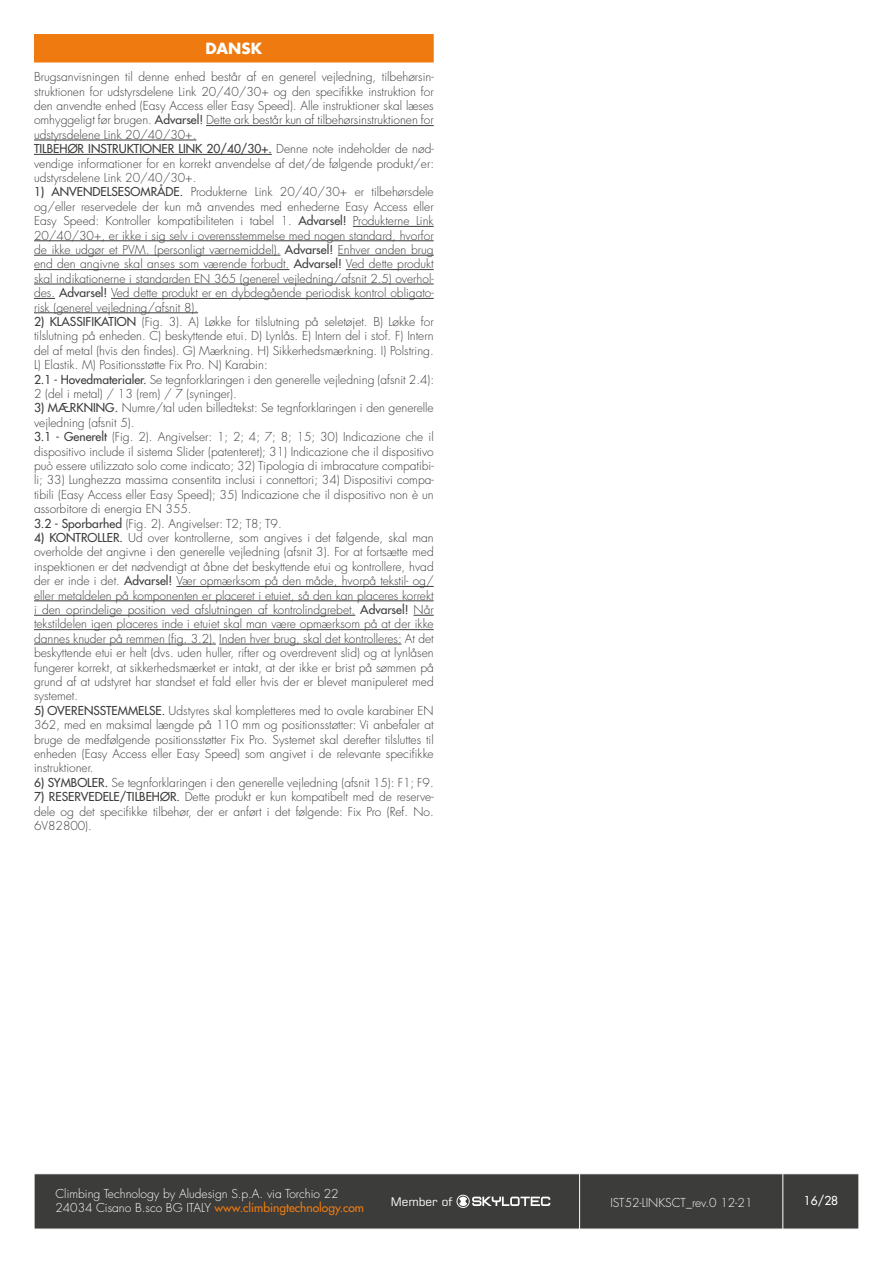
<style>
.page{position:relative;width:893px;height:1263px;background:#fff}
.page>*{position:absolute;margin:0;border:0;box-sizing:border-box;transform-origin:0 0}
.t1{font:700 15px "Futura LTW1 G";color:#fff}
.t2{font:300 12px/14.4px "Futura LTW1 G";color:#3c3c3b;text-align:justify}
.t3{font:300 12px/14.4px "Futura LTW1 G";color:#fff}
.t4{font:500 12px "Futura LTW1 G";color:#fff}
.t5{font:11.7px "Square 721 BT";color:#fff}
.s1{font-weight:500}
.s2{font-weight:500;color:#ef7b10}
</style>
<div class="page">
<div style="left:35px;top:1174px;width:824px;height:55px;background:#3c3c3b"></div>
<hr style="left:579px;top:1174px;width:1px;height:55px;background:#fff">
<hr style="left:782px;top:1174px;width:1px;height:55px;background:#fff">
<svg style="left:456px;top:1194px;width:94px;height:15px"></svg>
<div style="left:34px;top:34px;width:400px;height:29px;background:#ef7b10"></div>
<hr style="left:206px;top:125px;width:228px;height:1px;background:#3c3c3b">
<hr style="left:34px;top:140px;width:162px;height:1px;background:#3c3c3b">
<hr style="left:34px;top:154px;width:238px;height:1px;background:#3c3c3b">
<hr style="left:353px;top:226px;width:81px;height:1px;background:#3c3c3b">
<hr style="left:34px;top:241px;width:400px;height:1px;background:#3c3c3b">
<hr style="left:34px;top:255px;width:246px;height:1px;background:#3c3c3b">
<hr style="left:338px;top:255px;width:96px;height:1px;background:#3c3c3b">
<hr style="left:34px;top:269px;width:255px;height:1px;background:#3c3c3b">
<hr style="left:346px;top:269px;width:88px;height:1px;background:#3c3c3b">
<hr style="left:34px;top:284px;width:400px;height:1px;background:#3c3c3b">
<svg style="left:34px;top:298px;width:21px;height:1px"></svg>
<hr style="left:111px;top:298px;width:323px;height:1px;background:#3c3c3b">
<hr style="left:34px;top:312px;width:164px;height:1px;background:#3c3c3b">
<hr style="left:176px;top:586px;width:258px;height:1px;background:#3c3c3b">
<hr style="left:34px;top:601px;width:400px;height:1px;background:#3c3c3b">
<hr style="left:34px;top:615px;width:321px;height:1px;background:#3c3c3b">
<svg style="left:414px;top:615px;width:20px;height:1px"></svg>
<hr style="left:34px;top:629px;width:400px;height:1px;background:#3c3c3b">
<hr style="left:34px;top:644px;width:182px;height:1px;background:#3c3c3b">
<hr style="left:219px;top:644px;width:182px;height:1px;background:#3c3c3b">
<p class="t1" style="left:206px;top:35px;width:58px">DANSK</p>
<p class="t2" style="left:34px;top:69px;width:402px;text-align:left">Brugsanvisningen til denne enhed består af en generel vejledning, tilbehørsin&shy;struktionen for udstyrsdelene Link 20/40/30+ og den specifikke instruktion for den anvendte enhed (Easy Access eller Easy Speed). Alle instruktioner skal læses omhyggeligt før brugen. <span class="s1">Advarsel!</span> Dette ark består kun af tilbehørsinstruktionen for udstyrsdelene Link 20/40/30+.<br><span class="s1">TILBEHØR INSTRUKTIONER LINK 20/40/30+.</span> Denne note indeholder de nød&shy;vendige informationer for en korrekt anvendelse af det/de følgende produkt/er: udstyrsdelene Link 20/40/30+.</p>
<p class="t2" style="left:34px;top:184px;width:401px"><span class="s1">1) ANVENDELSESOMRÅDE.</span> Produkterne Link 20/40/30+ er tilbehørsdele og/eller reservedele der kun må anvendes med enhederne Easy Access eller Easy Speed: Kontroller kompatibiliteten i tabel 1. <span class="s1">Advarsel!</span> Produkterne Link 20/40/30+, er ikke i sig selv i overensstemmelse med nogen standard, hvorfor de ikke udgør et PVM. (personligt værnemiddel). <span class="s1">Advarsel!</span> Enhver anden brug end den angivne skal anses som værende forbudt. <span class="s1">Advarsel!</span> Ved dette produkt skal indikationerne i standarden EN 365 (generel vejledning/afsnit 2.5) overhol&shy;des. <span class="s1">Advarsel!</span> Ved dette produkt er en dybdegående periodisk kontrol obligato&shy;risk (generel vejledning/afsnit 8).</p>
<p class="t2" style="left:34px;top:314px;width:402px;text-align:left"><span class="s1">2) KLASSIFIKATION</span> (Fig. 3). A) Løkke for tilslutning på seletøjet. B) Løkke for tilslutning på enheden. C) beskyttende etui. D) Lynlås. E) Intern del i stof. F) Intern del af metal (hvis den findes). G) Mærkning. H) Sikkerhedsmærkning. I) Polstring.<br>L) Elastik. M) Positionsstøtte Fix Pro. N) Karabin:<br><span class="s1">2.1 - Hovedmaterialer.</span> Se tegnforklaringen i den generelle vejledning (afsnit 2.4):<br>2 (del i metal) / 13 (rem) / 7 (syninger).</p>
<p class="t2" style="left:34px;top:400px;width:401px;text-align:left"><span class="s1">3) MÆRKNING.</span> Numre/tal uden billedtekst: Se tegnforklaringen i den generelle vejledning (afsnit 5).<br><span class="s1">3.1 - Generelt</span> (Fig. 2). Angivelser: 1; 2; 4; 7; 8; 15; 30) Indicazione che il dispositivo include il sistema Slider (patenteret); 31) Indicazione che il dispositivo può essere utilizzato solo come indicato; 32) Tipologia di imbracature compatibi&shy;li; 33) Lunghezza massima consentita inclusi i connettori; 34) Dispositivi compa&shy;tibili (Easy Access eller Easy Speed); 35) Indicazione che il dispositivo non è un assorbitore di energia EN 355.<br><span class="s1">3.2 - Sporbarhed</span> (Fig. 2). Angivelser: T2; T8; T9.</p>
<p class="t2" style="left:34px;top:530px;width:401px"><span class="s1">4) KONTROLLER.</span> Ud over kontrollerne, som angives i det følgende, skal man overholde det angivne i den generelle vejledning (afsnit 3). For at fortsætte med inspektionen er det nødvendigt at åbne det beskyttende etui og kontrollere, hvad der er inde i det. <span class="s1">Advarsel!</span> Vær opmærksom på den måde, hvorpå tekstil- og/ eller metaldelen på komponenten er placeret i etuiet, så den kan placeres korrekt i den oprindelige position ved afslutningen af kontrolindgrebet. <span class="s1">Advarsel!</span> Når tekstildelen igen placeres inde i etuiet skal man være opmærksom på at der ikke dannes knuder på remmen (fig. 3.2). Inden hver brug, skal det kontrolleres: At det beskyttende etui er helt (dvs. uden huller, rifter og overdrevent slid) og at lynlåsen fungerer korrekt, at sikkerhedsmærket er intakt, at der ikke er brist på sømmen på grund af at udstyret har standset et fald eller hvis der er blevet manipuleret med systemet.</p>
<p class="t2" style="left:34px;top:702px;width:401px"><span class="s1">5) OVERENSSTEMMELSE.</span> Udstyres skal kompletteres med to ovale karabiner EN 362, med en maksimal længde på 110 mm og positionsstøtter: Vi anbefaler at bruge de medfølgende positionsstøtter Fix Pro. Systemet skal derefter tilsluttes til enheden (Easy Access eller Easy Speed) som angivet i de relevante specifikke instruktioner.</p>
<p class="t2" style="left:34px;top:774px;width:401px"><span class="s1">6) SYMBOLER.</span> Se tegnforklaringen i den generelle vejledning (afsnit 15): F1; F9.</p>
<p class="t2" style="left:34px;top:789px;width:401px"><span class="s1">7) RESERVEDELE/TILBEHØR.</span> Dette produkt er kun kompatibelt med de reserve&shy;dele og det specifikke tilbehør, der er anført i det følgende: Fix Pro (Ref. No.<br>6V82800).</p>
<p class="t3" style="left:55px;top:1185px;width:310px">Climbing Technology by Aludesign S.p.A. via Torchio 22<br>24034 Cisano B.sco BG ITALY <span class="s2">www.climbingtechnology.com</span></p>
<p class="t5" style="left:391px;top:1194px;width:63px">Member of</p>
<p class="t3" style="left:610px;top:1194px;width:144px">IST52-LINKSCT_rev.0 12-21</p>
<p class="t4" style="left:804px;top:1191px;width:36px">16/28</p>
</div>
